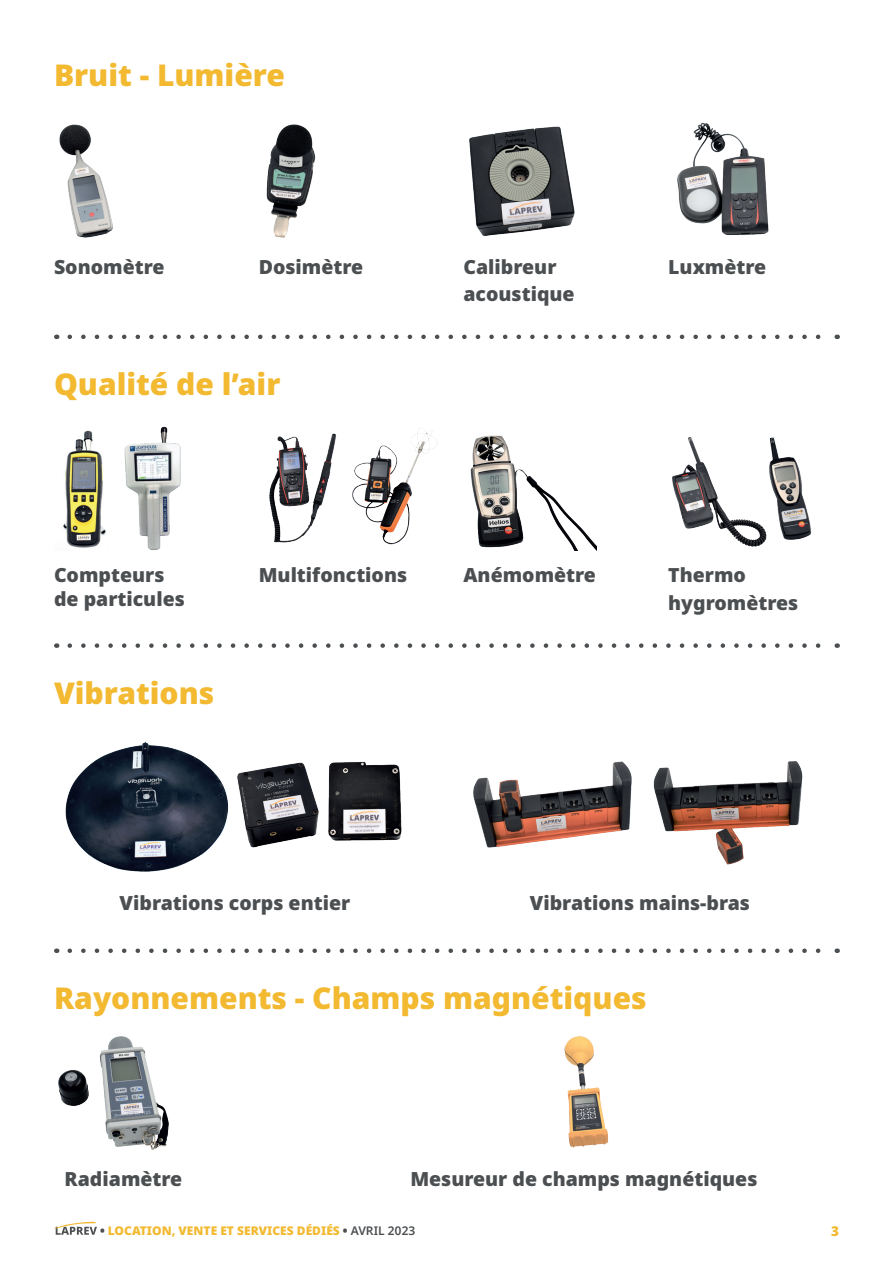
<style>
.page{position:relative;width:893px;height:1263px;background:#fff}
.page>*{position:absolute;margin:0;border:0;box-sizing:border-box;transform-origin:0 0}
.t1{font:900 30px "Noto Sans";color:#f2b931}
.t2{font:900 19.5px/27.6px "Noto Sans";color:#4c4f51}
.t3{font:900 13.5px "Noto Sans";color:#f2b931}
.t4{font:900 12px "Noto Sans";color:#f2b931}
.s1{color:#4c4f51}
.s2{font-weight:600;color:#4c4f51}
</style>
<div class="page">
<svg style="left:54px;top:1222px;width:43px;height:13px"></svg>
<img style="left:59px;top:124px;width:54px;height:114px">
<img style="left:63px;top:430px;width:43px;height:118px">
<img style="left:65px;top:742px;width:164px;height:130px">
<img style="left:237px;top:762px;width:82px;height:86px">
<img style="left:328px;top:761px;width:74px;height:80px">
<img style="left:266px;top:124px;width:50px;height:114px">
<img style="left:269px;top:433px;width:67px;height:110px">
<img style="left:352px;top:428px;width:86px;height:117px">
<img style="left:469px;top:126px;width:106px;height:110px">
<img style="left:470px;top:435px;width:126px;height:116px">
<img style="left:473px;top:761px;width:330px;height:104px">
<img style="left:677px;top:122px;width:92px;height:113px">
<img style="left:672px;top:437px;width:90px;height:110px">
<img style="left:762px;top:437px;width:50px;height:107px">
<svg style="left:70px;top:335px;width:751px;height:4px"></svg>
<svg style="left:70px;top:643px;width:751px;height:5px"></svg>
<svg style="left:70px;top:948px;width:751px;height:5px"></svg>
<img style="left:58px;top:1036px;width:111px;height:114px">
<img style="left:564px;top:1036px;width:44px;height:112px">
<img style="left:124px;top:426px;width:57px;height:124px">
<h1 class="t1" style="left:54px;top:58px;width:232px">Bruit - Lumière</h1>
<p class="t2" style="left:54px;top:253px;width:112px">Sonomètre</p>
<p class="t2" style="left:259px;top:253px;width:106px">Dosimètre</p>
<h1 class="t1" style="left:54px;top:367px;width:228px">Qualité de l’air</h1>
<p class="t2" style="left:463px;top:253px;width:113px">Calibreur acoustique</p>
<p class="t2" style="left:54px;top:564px;width:132px;line-height:23.4px">Compteurs de particules</p>
<h1 class="t1" style="left:54px;top:676px;width:162px">Vibrations</h1>
<p class="t2" style="left:259px;top:562px;width:150px">Multifonctions</p>
<p class="t2" style="left:463px;top:562px;width:134px">Anémomètre</p>
<p class="t2" style="left:668px;top:253px;width:100px">Luxmètre</p>
<p class="t2" style="left:668px;top:562px;width:132px">Thermo hygromètres</p>
<p class="t2" style="left:120px;top:890px;width:232px">Vibrations corps entier</p>
<p class="t2" style="left:530px;top:890px;width:222px">Vibrations mains-bras</p>
<h1 class="t1" style="left:54px;top:981px;width:594px">Rayonnements - Champs magnétiques</h1>
<p class="t2" style="left:65px;top:1165px;width:119px">Radiamètre</p>
<p class="t2" style="left:410px;top:1165px;width:349px">Mesureur de champs magnétiques</p>
<p class="t4" style="left:100px;top:1223px;width:317px"><span class="s1">•</span> LOCATION, VENTE ET SERVICES DÉDIÉS <span class="s1">•</span> <span class="s2">AVRIL 2023</span></p>
<p class="t3" style="left:831px;top:1223px;width:9px">3</p>
</div>
